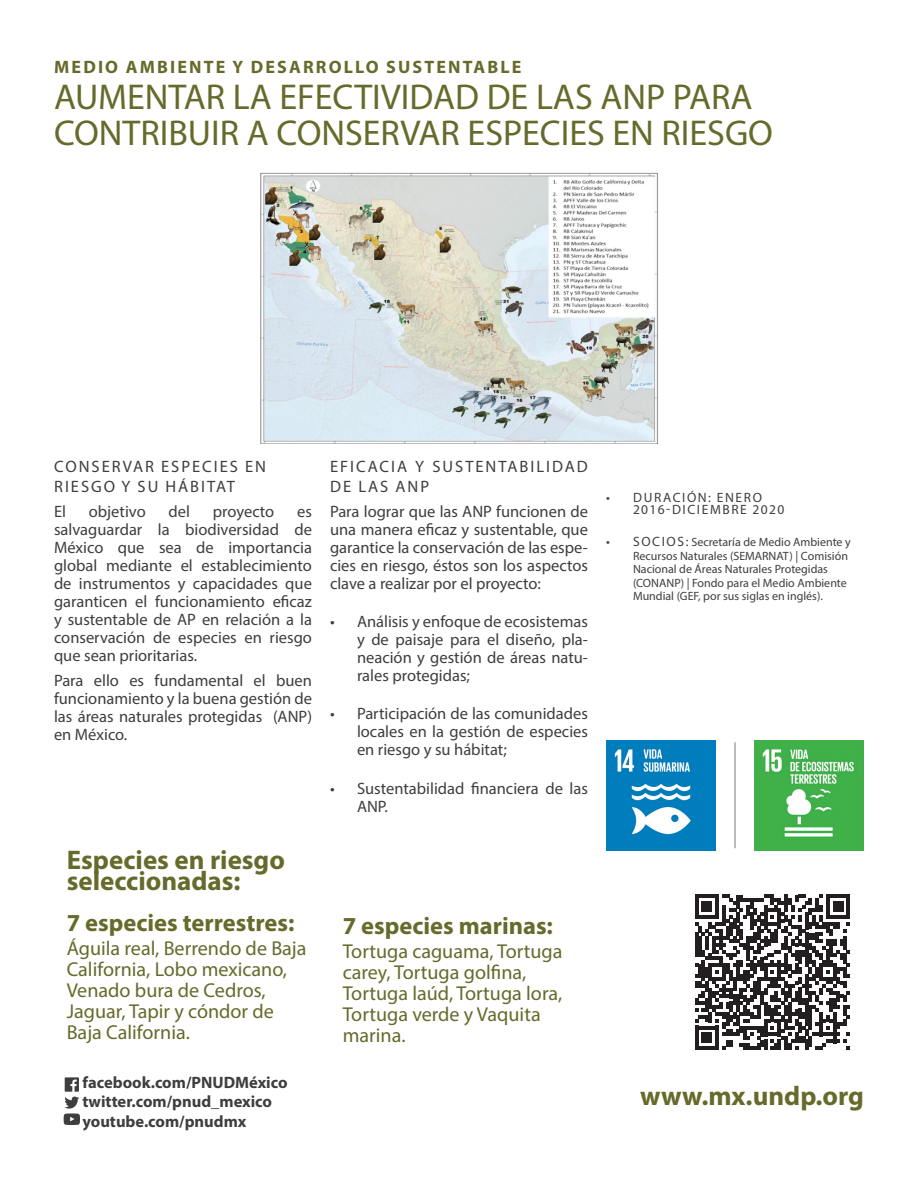
<style>
.page{position:relative;width:918px;height:1188px;background:#fff}
.page>*{position:absolute;margin:0;border:0;box-sizing:border-box;transform-origin:0 0}
.t1{font:36px/36px "Myriad Pro";color:#666a2a}
.LAC_body_copy{font:700 27px/21px "Myriad Pro";color:#666a2a}
.LAC_body_copy-2{font:700 24.45px "Myriad Pro";color:#666a2a}
.LAC_body_copy-3{font:20.1px/21px "Myriad Pro";color:#666a2a}
.t2{font:700 18px "Myriad Pro";letter-spacing:.12em;color:#666a2a}
.LAC_subhead{font:16.5px/18px "Myriad Pro";color:#3e3e3f;text-align:justify}
.LAC_body_copy-4{font:16.5px/18px "Myriad Pro";color:#3e3e3f;text-align:justify}
.t3{font:700 16.5px "Myriad Pro";color:#3e3e3f}
.LAC_subhead-2{font:16.5px/20.2px "Myriad Pro";letter-spacing:.12em;color:#3e3e3f}
.LAC_body_copy-5{font:16.5px/20.2px "Myriad Pro";letter-spacing:.12em;color:#3e3e3f}
.t4{font:13.5px/12px "Myriad Pro";letter-spacing:.12em;color:#3e3e3f}
.t5{font:12px/13.5px "Myriad Pro";color:#3e3e3f}
.s1{font-size:13.5px}
</style>
<div class="page">
<svg style="left:64px;top:1077px;width:16px;height:48px"></svg>
<svg style="left:695px;top:895px;width:155px;height:155px"></svg>
<img style="left:606px;top:740px;width:109px;height:110px">
<img style="left:755px;top:740px;width:109px;height:110px">
<hr style="left:734px;top:742px;width:2px;height:106px;background:#6e6664">
<img style="left:260px;top:172px;width:398px;height:271px">
<p class="t2" style="left:54px;top:55px;width:469px">MEDIO AMBIENTE Y DESARROLLO SUSTENTABLE</p>
<p class="t1" style="left:54px;top:78px;width:721px">AUMENTAR LA EFECTIVIDAD DE LAS ANP PARA<br>CONTRIBUIR A CONSERVAR ESPECIES EN RIESGO</p>
<p class="LAC_subhead-2" style="left:54px;top:456px;width:213px">CONSERVAR ESPECIES EN<br>RIESGO Y SU HÁBITAT</p>
<p class="LAC_subhead" style="left:54px;top:502px;width:14px">El</p>
<p class="LAC_subhead" style="left:89px;top:502px;width:58px">objetivo</p>
<p class="LAC_subhead" style="left:169px;top:502px;width:23px">del</p>
<p class="LAC_subhead" style="left:213px;top:502px;width:63px">proyecto</p>
<p class="LAC_subhead" style="left:54px;top:502px;width:260px;text-indent:243px">es salvaguardar la biodiversidad de México que sea de importancia global mediante el establecimiento de instrumentos y capacidades que garanticen el funcionamiento eficaz y sustentable de AP en relación a la conservación de especies en riesgo que sean prioritarias.</p>
<p class="LAC_subhead" style="left:54px;top:671px;width:260px">Para ello es fundamental el buen funcionamiento y la buena gestión de las áreas naturales protegidas (ANP) en México.</p>
<p class="LAC_body_copy" style="left:67px;top:848px;width:220px">Especies en riesgo seleccionadas:</p>
<p class="LAC_body_copy-2" style="left:67px;top:907px;width:229px">7 especies terrestres:</p>
<p class="LAC_body_copy-3" style="left:67px;top:937px;width:241px">Águila real, Berrendo de Baja<br>California, Lobo mexicano,<br>Venado bura de Cedros,<br>Jaguar, Tapir y cóndor de<br>Baja California.</p>
<p class="t3" style="left:82px;top:1071px;width:207px">facebook.com/PNUDMéxico</p>
<p class="t3" style="left:82px;top:1091px;width:191px">twitter.com/pnud_mexico</p>
<p class="t3" style="left:82px;top:1111px;width:166px">youtube.com/pnudmx</p>
<p class="LAC_body_copy-5" style="left:330px;top:456px;width:259px">EFICACIA Y SUSTENTABILIDAD<br>DE LAS ANP</p>
<p class="LAC_body_copy-4" style="left:330px;top:502px;width:260px">Para lograr que las ANP funcionen de una manera eficaz y sustentable, que garantice la conservación de las espe&shy;cies en riesgo, éstos son los aspectos clave a realizar por el proyecto:</p>
<p class="LAC_subhead" style="left:357px;top:612px;width:233px;text-indent:-27px">• Análisis y enfoque de ecosistemas y de paisaje para el diseño, pla&shy;neación y gestión de áreas natu&shy;rales protegidas;</p>
<p class="LAC_subhead" style="left:357px;top:704px;width:233px;text-indent:-27px">• Participación de las comunidades locales en la gestión de especies en riesgo y su hábitat;</p>
<p class="LAC_subhead" style="left:357px;top:779px;width:232px;text-indent:-27px">• Sustentabilidad financiera de las<br>ANP.</p>
<p class="LAC_body_copy-2" style="left:343px;top:910px;width:212px">7 especies marinas:</p>
<p class="LAC_body_copy-3" style="left:343px;top:940px;width:221px">Tortuga caguama, Tortuga carey, Tortuga golfina,<br>Tortuga laúd, Tortuga lora,<br>Tortuga verde y Vaquita marina.</p>
<p class="t4" style="left:633px;top:491px;width:153px;text-indent:-27px">• DURACIÓN: ENERO<br>2016-DICIEMBRE 2020</p>
<p class="t5" style="left:633px;top:535px;width:219px;text-indent:-27px"><span class="s1">• SOCIOS:</span> Secretaría de Medio Ambiente y Recursos Naturales (SEMARNAT) | Comisión Nacional de Áreas Naturales Protegidas (CONANP) | Fondo para el Medio Ambiente Mundial (GEF, por sus siglas en inglés).</p>
<p class="LAC_body_copy" style="left:640px;top:1084px;width:225px">www.mx.undp.org</p>
</div>
